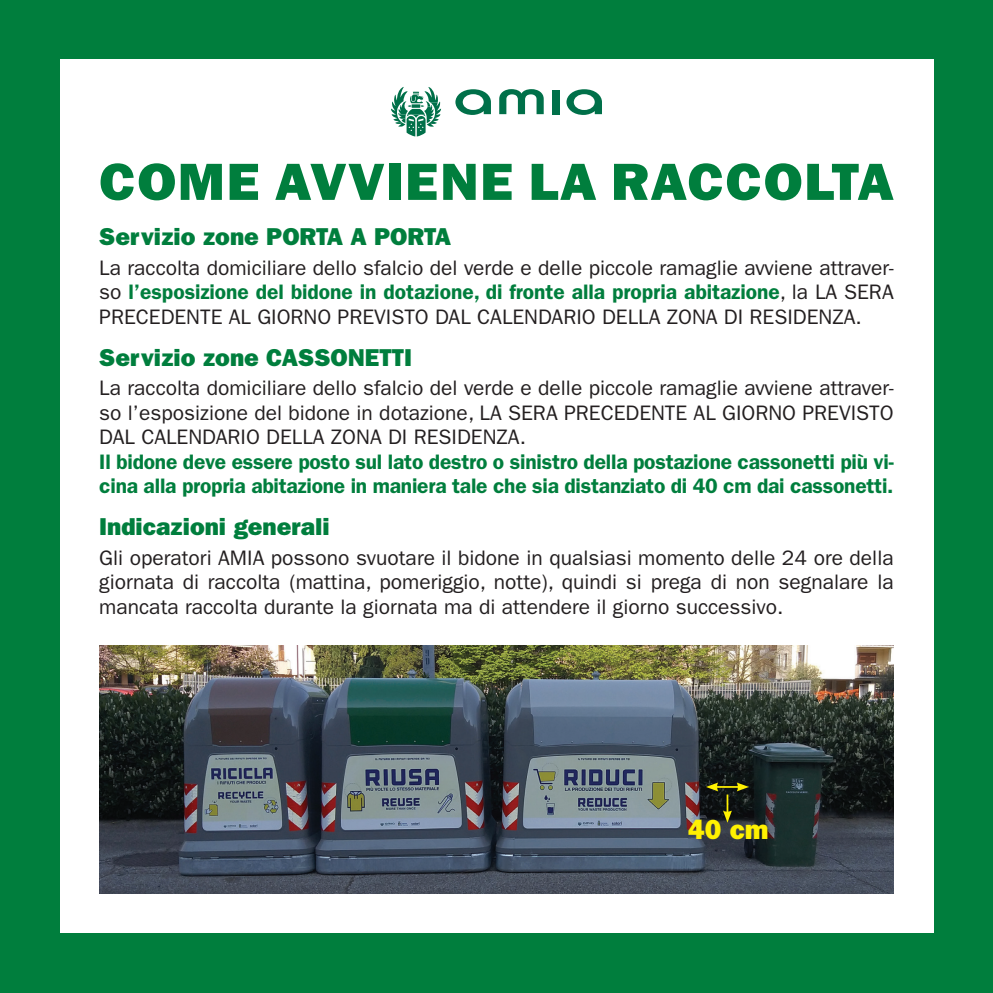
<style>
.page{position:relative;width:993px;height:993px;background:#fff}
.page>*{position:absolute;margin:0;border:0;box-sizing:border-box;transform-origin:0 0}
.t1{font:52.5px "ITC Franklin Gothic Std Hvy";letter-spacing:.03em;color:#007e3d;scale:1.05 1}
.t2{font:27.65px "ITC Franklin Gothic Std Hvy";color:#fff101}
.t3{font:24.5px "ITC Franklin Gothic Std Hvy";color:#007e3d}
.t4{font:21px/24.5px "ITC Franklin Gothic Std";color:#231f20;text-align:justify}
.t5{font:600 21px/24.5px "ITC Franklin Gothic Std";letter-spacing:-.01em;color:#007e3d}
.s1{font-weight:600;color:#007e3d}
</style>
<div class="page">
<div style="left:0;top:0;width:992px;height:992px;background:#007e3d"></div>
<div style="left:60px;top:60px;width:873px;height:873px;background:#fff"></div>
<svg style="left:499px;top:89px;width:44px;height:25px"></svg>
<svg style="left:455px;top:89px;width:36px;height:26px"></svg>
<svg style="left:566px;top:89px;width:35px;height:26px"></svg>
<div style="left:552px;top:90px;width:7px;height:24px;background:#007049"></div>
<svg style="left:391px;top:87px;width:50px;height:49px"></svg>
<img style="left:99px;top:645px;width:794px;height:248px">
<svg style="left:705px;top:782px;width:43px;height:40px;background:#2e3014"></svg>
<h1 class="t1" style="left:99px;top:151px;width:757px">COME AVVIENE LA RACCOLTA</h1>
<p class="t3" style="left:99px;top:222px;width:353px">Servizio zone PORTA A PORTA</p>
<p class="t4" style="left:99px;top:255px;width:795px">La raccolta domiciliare dello sfalcio del verde e delle piccole ramaglie avviene attraver&shy;so <span class="s1">l’esposizione del bidone in dotazione, di fronte alla propria abitazione</span>, la LA SERA PRECEDENTE AL GIORNO PREVISTO DAL CALENDARIO DELLA ZONA DI RESIDENZA.</p>
<p class="t3" style="left:99px;top:343px;width:314px">Servizio zone CASSONETTI</p>
<p class="t4" style="left:99px;top:376px;width:795px">La raccolta domiciliare dello sfalcio del verde e delle piccole ramaglie avviene attraver&shy;so l’esposizione del bidone in dotazione, LA SERA PRECEDENTE AL GIORNO PREVISTO DAL CALENDARIO DELLA ZONA DI RESIDENZA.</p>
<p class="t5" style="left:99px;top:449px;width:795px">Il bidone deve essere posto sul lato destro o sinistro della postazione cassonetti più vi&shy;cina alla propria abitazione in maniera tale che sia distanziato di 40 cm dai cassonetti.</p>
<p class="t3" style="left:99px;top:512px;width:232px">Indicazioni generali</p>
<p class="t4" style="left:99px;top:545px;width:795px">Gli operatori AMIA possono svuotare il bidone in qualsiasi momento delle 24 ore della giornata di raccolta (mattina, pomeriggio, notte), quindi si prega di non segnalare la mancata raccolta durante la giornata ma di attendere il giorno successivo.</p>
<h2 class="t2" style="left:688px;top:813px;width:82px">40 cm</h2>
</div>
